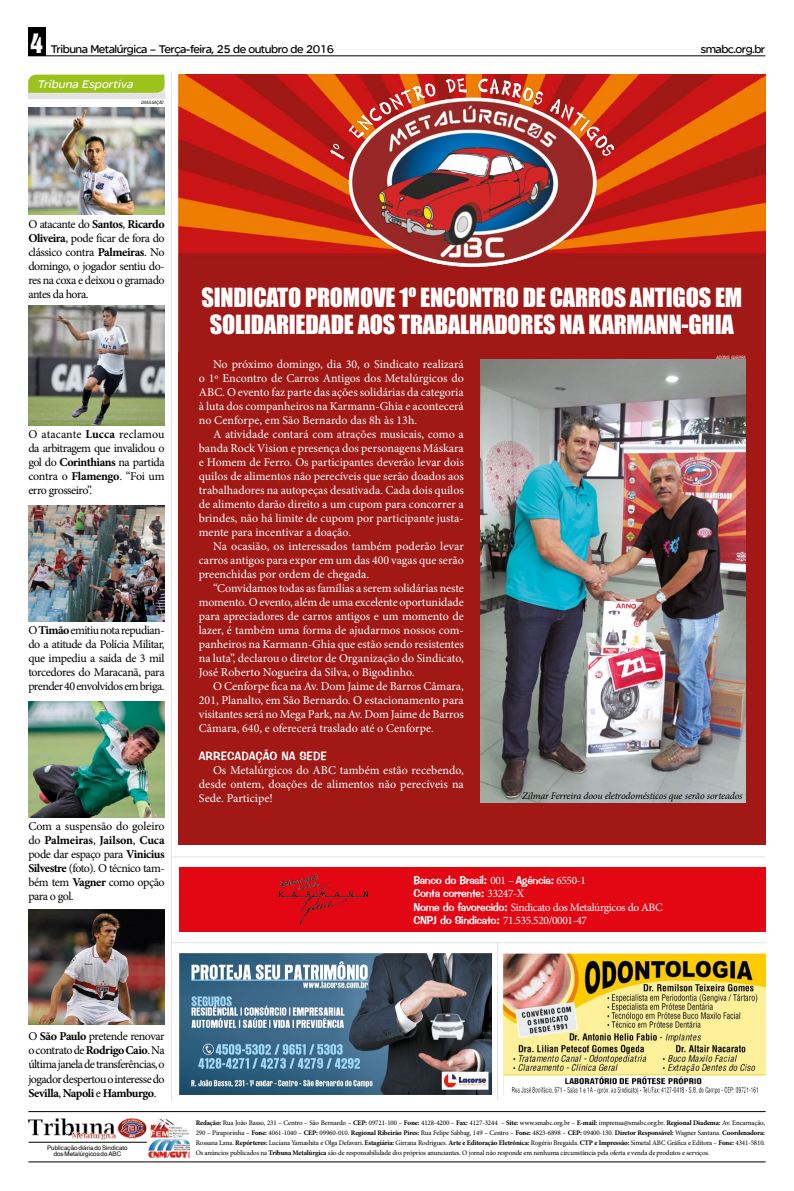
<style>
.page{position:relative;width:794px;height:1191px;background:#fff}
.page>*{position:absolute;margin:0;border:0;box-sizing:border-box;transform-origin:0 0}
.t1{font:24.2px/27px "Impact";letter-spacing:-.01em;color:#fff;text-align:center}
.t2{font:12px/14px "Minion Pro";color:#fff;text-align:justify}
.t3{font:12px/14px "Minion Pro";letter-spacing:-.04em;color:#000;text-align:justify}
.t4{font:12px "SE Optimist Semi";letter-spacing:-.04em;color:#000}
.t5{font:12px "Impress BT";color:#fff}
.t6{font:italic 12px "SE Optimist Semi";color:#fff}
.t7{font:11.4px/13.3px "Minion Pro";letter-spacing:-.03em;color:#fff}
.t8{font:11.4px/13.3px "Impress BT";letter-spacing:-.03em;color:#fff}
.t9{font:italic 10px "Minion Pro";letter-spacing:-.015em;color:#000}
.t10{font:7px/10px "Minion Pro";letter-spacing:-.02em;color:#000;text-align:justify}
.t11{font:6.2px/6.2px "Helvetica";color:#000;text-align:center}
.t12{font:italic condensed 4.4px "Swiss 721 BT";color:#fff}
.t13{font:italic condensed 4.4px "Swiss 721 BT";color:#000}
.s1{font-family:"Helvetica Inserat";font-size:25px;color:#fff}
.s2{font-weight:700}
.s3{font-family:"Minion Pro"}
.s4{font-family:"Impress BT"}
</style>
<div class="page">
<div style="left:178px;top:351px;width:587px;height:494px;background:#a11815"></div>
<div style="left:28px;top:80px;width:136px;height:18px;background:#e3e3e3"></div>
<svg style="left:28px;top:75px;width:136px;height:18px;background:#9cc321"></svg>
<img style="left:29px;top:909px;width:136px;height:115px">
<img style="left:29px;top:702px;width:136px;height:115px">
<img style="left:29px;top:505px;width:136px;height:116px">
<img style="left:29px;top:305px;width:136px;height:120px">
<img style="left:29px;top:107px;width:136px;height:107px">
<div style="left:28px;top:27px;width:17px;height:29px;background:#000"></div>
<hr style="left:28px;top:55px;width:737px;height:1px;background:#000">
<img style="left:29px;top:1118px;width:118px;height:22px">
<hr style="left:28px;top:1111px;width:737px;height:1px;background:#000">
<img style="left:148px;top:1138px;width:41px;height:19px">
<hr style="left:28px;top:1161px;width:737px;height:1px;background:#000">
<hr style="left:29px;top:1141px;width:118px;height:1px;background:#000">
<img style="left:151px;top:1118px;width:37px;height:19px">
<hr style="left:171px;top:71px;width:1px;height:1029px;background:#e3e3e3">
<hr style="left:171px;top:942px;width:594px;height:1px;background:#e3e3e3">
<hr style="left:171px;top:856px;width:594px;height:1px;background:#e3e3e3">
<img style="left:502px;top:953px;width:263px;height:141px">
<img style="left:179px;top:953px;width:313px;height:141px">
<hr style="left:497px;top:942px;width:1px;height:158px;background:#e3e3e3">
<div style="left:179px;top:867px;width:586px;height:64px;background:#e30613"></div>
<img style="left:280px;top:874px;width:87px;height:50px">
<img style="left:178px;top:75px;width:587px;height:276px">
<img style="left:330px;top:78px;width:283px;height:188px">
<img style="left:480px;top:359px;width:265px;height:443px">
<p class="t4" style="left:30px;top:42px;width:305px"><span class="s1">4</span> Tribuna Metalúrgica – Terça-feira, 25 de outubro de 2016</p>
<p class="t6" style="left:37px;top:78px;width:100px">Tribuna Esportiva</p>
<p class="t13" style="left:141px;top:100px;width:24px">DIVULGAÇÃO</p>
<p class="t4" style="left:701px;top:42px;width:66px">smabc.org.br</p>
<p class="t3" style="left:28px;top:217px;width:138px">O atacante do <span class="s2">Santos</span>, <span class="s2">Ricardo Oliveira</span>, pode ficar de fora do clássico contra <span class="s2">Palmeiras</span>. No domingo, o jogador sentiu do&shy;res na coxa e deixou o gramado antes da hora.</p>
<p class="t3" style="left:28px;top:427px;width:138px">O atacante <span class="s2">Lucca</span> reclamou da arbitragem que invalidou o gol do <span class="s2">Corinthians</span> na partida contra o <span class="s2">Flamengo</span>. “Foi um erro grosseiro”.</p>
<p class="t3" style="left:28px;top:623px;width:138px">O <span class="s2">Timão</span> emitiu nota repudian&shy;do a atitude da Polícia Militar, que impediu a saída de 3 mil torcedores do Maracanã, para prender 40 envolvidos em briga.</p>
<p class="t3" style="left:28px;top:819px;width:138px">Com a suspensão do goleiro do <span class="s2">Palmeiras</span>, <span class="s2">Jailson</span>, <span class="s2">Cuca </span>pode dar espaço para <span class="s2">Vinicius Silvestre</span> (foto). O técnico tam&shy;bém tem <span class="s2">Vagner</span> como opção para o gol.</p>
<h1 class="t1" style="left:201px;top:283px;width:542px">SINDICATO PROMOVE 1º ENCONTRO DE CARROS ANTIGOS EM<br>SOLIDARIEDADE AOS TRABALHADORES NA KARMANN-GHIA</h1>
<p class="t12" style="left:716px;top:354px;width:31px">ADONIS GUERRA</p>
<p class="t2" style="left:199px;top:357px;width:266px;text-indent:14px">No próximo domingo, dia 30, o Sindicato realizará o 1º Encontro de Carros Antigos dos Metalúrgicos do ABC. O evento faz parte das ações solidárias da categoria à luta dos companheiros na Karmann-Ghia e acontecerá no Cenforpe, em São Bernardo das 8h às 13h.</p>
<p class="t2" style="left:199px;top:427px;width:266px;text-indent:14px">A atividade contará com atrações musicais, como a banda Rock Vision e presença dos personagens Máskara e Homem de Ferro. Os participantes deverão levar dois quilos de alimentos não perecíveis que serão doados aos trabalhadores na autopeças desativada. Cada dois quilos de alimento darão direito a um cupom para concorrer a brindes, não há limite de cupom por participante justa&shy;mente para incentivar a doação.</p>
<p class="t2" style="left:199px;top:539px;width:266px;text-indent:14px">Na ocasião, os interessados também poderão levar carros antigos para expor em um das 400 vagas que serão preenchidas por ordem de chegada.</p>
<p class="t2" style="left:199px;top:581px;width:267px;text-indent:14px">“Convidamos todas as famílias a serem solidárias neste momento. O evento, além de uma excelente oportunidade para apreciadores de carros antigos e um momento de lazer, é também uma forma de ajudarmos nossos com&shy;panheiros na Karmann-Ghia que estão sendo resistentes na luta”, declarou o diretor de Organização do Sindicato, José Roberto Nogueira da Silva, o Bigodinho.</p>
<p class="t2" style="left:199px;top:679px;width:266px;text-indent:14px">O Cenforpe fica na Av. Dom Jaime de Barros Câmara, 201, Planalto, em São Bernardo. O estacionamento para visitantes será no Mega Park, na Av. Dom Jaime de Barros Câmara, 640, e oferecerá traslado até o Cenforpe.</p>
<p class="t5" style="left:199px;top:749px;width:37px">Arrecada</p>
<p class="t5" style="left:255px;top:749px;width:73px">ção na Sede</p>
<p class="t2" style="left:199px;top:763px;width:266px;text-indent:14px">Os Metalúrgicos do ABC também estão recebendo, desde ontem, doações de alimentos não perecíveis na Sede. Participe!</p>
<p class="t9" style="left:522px;top:789px;width:222px">Zilmar Ferreira doou eletrodomésticos que serão sorteados</p>
<p class="t8" style="left:413px;top:873px;width:174px">Banco do Brasil: <span class="s3">001 –</span> Agência: <span class="s3">6550-1<br></span>Conta corrente: <span class="s3">33247-X</span></p>
<p class="t7" style="left:413px;top:900px;width:251px"><span class="s4">Nome do favorecido:</span> Sindicato dos Metalúrgicos do ABC<br><span class="s4">CNPJ do Sindicato:</span> 71.535.520/0001-47</p>
<p class="t3" style="left:28px;top:1029px;width:138px">O <span class="s2">São Paulo</span> pretende renovar o contrato de <span class="s2">Rodrigo Caio</span>. Na última janela de transferências, o jogador despertou o interesse do <span class="s2">Sevilla</span>, <span class="s2">Napoli</span> e <span class="s2">Hamburgo</span>.</p>
<p class="t11" style="left:47px;top:1144px;width:82px">Publicação diária do Sindicato dos Metalúrgicos do ABC</p>
<p class="t10" style="left:196px;top:1117px;width:571px"><span class="s2">Redação:</span> Rua João Basso, 231 – Centro – São Bernardo – <span class="s2">CEP:</span> 09721-100 – <span class="s2">Fone:</span> 4128-4200 – <span class="s2">Fax:</span> 4127-3244 – <span class="s2">Site:</span> www.smabc.org.br – <span class="s2">E-mail:</span> imprensa@smabc.org.br. <span class="s2">Regional Diadema:</span> Av. Encarnação, 290 – Piraporinha – <span class="s2">Fone:</span> 4061-1040 – <span class="s2">CEP:</span> 09960-010. <span class="s2">Regional Ribeirão Pires:</span> Rua Felipe Sabbag, 149 – Centro – <span class="s2">Fone:</span> 4823-6898 – <span class="s2">CEP:</span> 09400-130. <span class="s2">Diretor Responsável:</span> Wagner Santana. <span class="s2">Coordenadora:<br></span>Rossana Lana. <span class="s2">Repórteres:</span> Luciana Yamashita e Olga Defavari. <span class="s2">Estagiária:</span> Girrana Rodrigues. <span class="s2">Arte e Editoração Eletrônica:</span> Rogério Bregaida. <span class="s2">CTP e Impressão:</span> Simetal ABC Gráfica e Editora – <span class="s2">Fone:</span> 4341-5810.<br>Os anúncios publicados na <span class="s2">Tribuna Metalúrgica</span> são de responsabilidade dos próprios anunciantes. O jornal não responde em nenhuma circunstância pela oferta e venda de produtos e serviços.</p>
</div>
